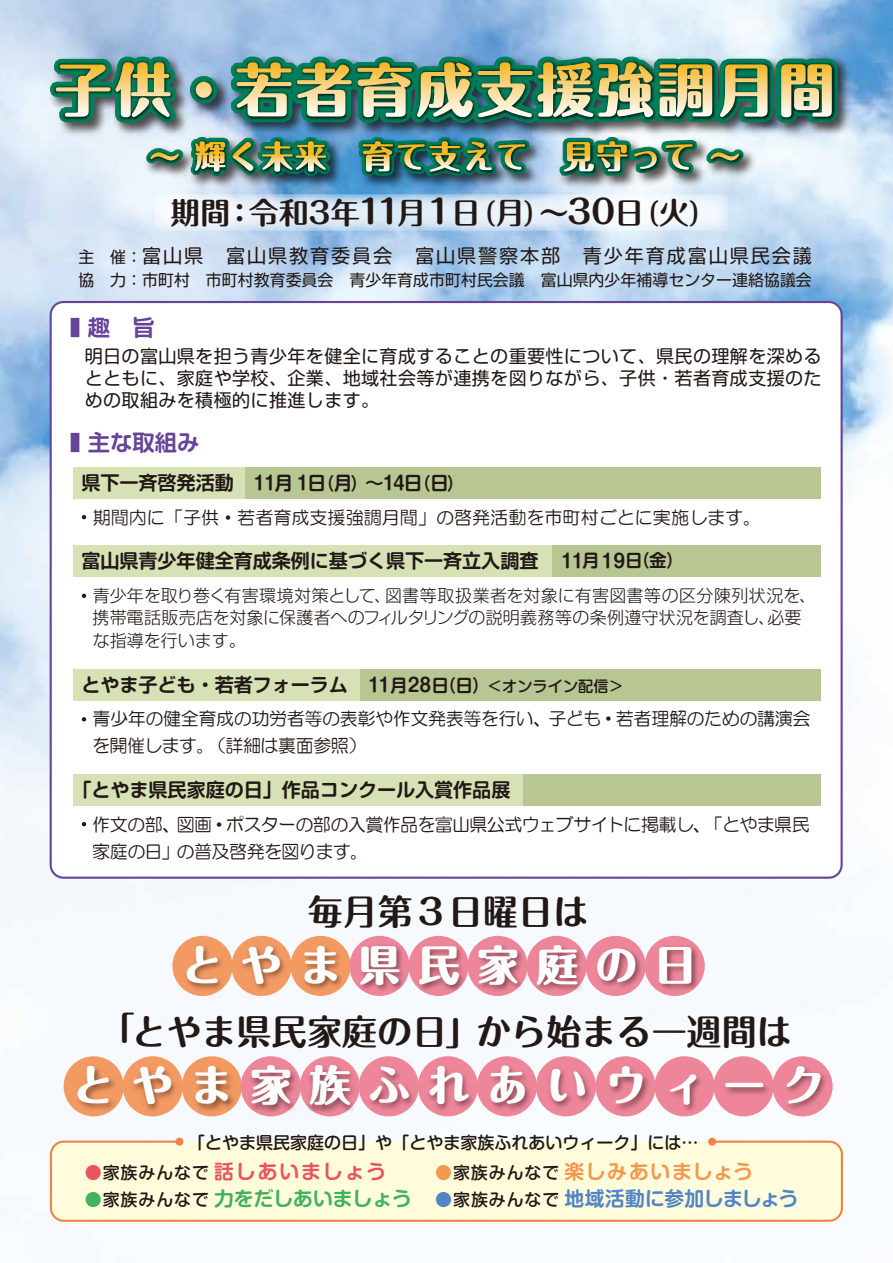
<style>
.page{position:relative;width:893px;height:1263px;background:#fff}
.page>*{position:absolute;margin:0;border:0;box-sizing:border-box;transform-origin:0 0}
.t1{font:800 41.85px "Maru Fo Pro";letter-spacing:.41em;color:#fff}
.t2{font:700 35.1px "Maru Fo Pro";color:#221815}
.t3{font:700 29.7px "Maru Fo Pro";letter-spacing:.005em;color:#221815}
.t4{font:700 22.35px "Soft Go Std De";color:#674498;scale:.45 1}
.t5{font:700 19.8px "Shin M Go Pro De";letter-spacing:.08em;color:#f3994f}
.t6{font:700 19.8px "Shin M Go Pro De";letter-spacing:.1em;color:#ea545e}
.t7{font:700 19.2px "Soft Go Std De";letter-spacing:-.005em;color:#221815}
.t8{font:19.2px "Soft Go Std";letter-spacing:.095em;color:#221815}
.t9{font:700 18.75px "Shin M Go Pro De";letter-spacing:-.07em;color:#221815}
.t10{font:18px/27px "HG Maru Gothic MPRO";letter-spacing:-.025em;color:#221815}
.t11{font:18px/21.8px "Soft Go Std";letter-spacing:.02em;color:#221815;text-align:justify}
.t12{font:18px "HG Maru Gothic MPRO";color:#221815}
.t13{font:300 16.95px/22.5px "Soft Go Std";letter-spacing:.01em;color:#221815}
.t14{font:500 16.95px "Shin M Go Pro";letter-spacing:.05em;color:#221815}
.t15{font:500 16.95px "Shin M Go Pro";color:#221815}
.t16{font:15.9px "Soft Go Std";color:#221815}
.s1{font-size:32.85px}
.s2{font-size:27.9px}
.s3{font-size:15.9px}
.s4{font-family:"Soft Go Std De";font-size:19.2px}
.s5{font-size:17.55px}
.s6{font-family:"Soft Go Std";font-weight:300;font-size:16.95px}
.s7{font-family:"Shin M Go Pro De";font-size:18.75px}
.s8{font-family:"Shin M Go Pro De";font-size:17.55px}
.s9{font-family:"Shin M Go Pro";font-weight:500;font-size:15.15px}
.s10{font-size:33px}
.s11{font-size:16.95px}
.s12{font-family:"Shin M Go Pro";font-weight:500;font-size:16.95px;color:#221815}
.s13{font-family:"Shin M Go Pro De";font-weight:700;color:#41b25d}
.s14{font-family:"Shin M Go Pro De";font-weight:700;font-size:19.8px;color:#41b25d}
.s15{font-family:"Shin M Go Pro De";font-weight:700;color:#5185c5}
.s16{font-family:"Shin M Go Pro De";font-weight:700;font-size:19.8px;color:#5185c5}
</style>
<div class="page">
<img style="left:0;top:0;width:893px;height:1262px">
<div style="left:51px;top:302px;width:791px;height:576px;background:#fff;border-radius:13px"></div>
<svg style="left:82px;top:822px;width:4px;height:4px"></svg>
<div style="left:73px;top:774px;width:747px;height:32px;background:#d6e1b6"></div>
<div style="left:523px;top:774px;width:297px;height:32px;background:#b8c693"></div>
<svg style="left:82px;top:515px;width:4px;height:4px"></svg>
<div style="left:73px;top:467px;width:747px;height:31px;background:#d6e1b6"></div>
<div style="left:245px;top:467px;width:575px;height:31px;background:#b8c693"></div>
<svg style="left:82px;top:594px;width:4px;height:4px"></svg>
<div style="left:73px;top:545px;width:747px;height:32px;background:#d6e1b6"></div>
<div style="left:552px;top:545px;width:268px;height:32px;background:#b8c693"></div>
<svg style="left:82px;top:717px;width:4px;height:4px"></svg>
<div style="left:73px;top:669px;width:747px;height:31px;background:#d6e1b6"></div>
<div style="left:360px;top:669px;width:460px;height:31px;background:#b8c693"></div>
<img style="left:44px;top:0;width:849px;height:342px">
<svg style="left:154px;top:194px;width:573px;height:37px"></svg>
<div style="left:51px;top:1142px;width:791px;height:79px;background:#fffcdb;border-radius:13px"></div>
<div style="left:50px;top:1140px;width:793px;height:82px;border:2px solid #ef844a;border-radius:13px"></div>
<div style="left:708px;top:1138px;width:8px;height:8px;background:#ef844a;border-radius:50%"></div>
<div style="left:175px;top:1138px;width:8px;height:8px;background:#ef844a;border-radius:50%"></div>
<svg style="left:172px;top:936px;width:61px;height:60px"></svg>
<img style="left:177px;top:939px;width:547px;height:59px">
<div style="left:64px;top:1056px;width:60px;height:60px;background:#f39a63;border-radius:50%"></div>
<img style="left:67px;top:1058px;width:768px;height:62px">
<h3 class="t3" style="left:170px;top:189px;width:543px">期間：令和3年<span class="s1">11</span>月<span class="s1">1</span>日<span class="s2">（</span>月<span class="s2">）</span>～<span class="s1">30</span>日<span class="s2">（</span>火<span class="s2">）</span></h3>
<p class="t8" style="left:78px;top:242px;width:735px"><span class="s3">主　催：</span>富山県　富山県教育委員会　富山県警察本部　青少年育成富山県民会議</p>
<p class="t16" style="left:78px;top:268px;width:735px">協　力：市町村　市町村教育委員会　青少年育成市町村民会議　富山県内少年補導センター連絡協議会</p>
<p class="t4" style="left:70px;top:311px;width:189px">■ 趣　旨</p>
<p class="t11" style="left:85px;top:344px;width:738px">明日の富山県を担う青少年を健全に育成することの重要性について、県民の理解を深めるとともに、家庭や学校、企業、地域社会等が連携を図りながら、子供・若者育成支援のための取組みを積極的に推進します。</p>
<p class="t4" style="left:70px;top:426px;width:288px">■ 主な取組み</p>
<p class="t9" style="left:81px;top:468px;width:382px"><span class="s4">県下一斉啓発活動</span> 11月 1日<span class="s5">（</span>月<span class="s5">）</span>～14日<span class="s5">（</span>日<span class="s5">）</span></p>
<p class="t12" style="left:76px;top:508px;width:687px"><span class="s6">・</span>期間内に「子供・若者育成支援強調月間」の啓発活動を市町村ごとに実施します。</p>
<p class="t7" style="left:81px;top:547px;width:601px">富山県青少年健全育成条例に基づく県下一斉立入調査 <span class="s7">11</span><span class="s8">月</span><span class="s7">19</span><span class="s8">日（金）</span></p>
<p class="t13" style="left:93px;top:583px;width:725px;text-indent:-17px">・青少年を取り巻く有害環境対策として、図書等取扱業者を対象に有害図書等の区分陳列状況を、携帯電話販売店を対象に保護者へのフィルタリングの説明義務等の条例遵守状況を調査し、必要な指導を行います。</p>
<p class="t7" style="left:81px;top:671px;width:544px">とやま子ども・若者フォーラム <span class="s7">11</span><span class="s8">月</span><span class="s7">28</span><span class="s8">日（日）</span><span class="s9">＜オンライン配信＞</span></p>
<p class="t10" style="left:92px;top:705px;width:720px;text-indent:-17px"><span class="s6">・</span>青少年の健全育成の功労者等の表彰や作文発表等を行い、子ども・若者理解のための講演会を開催します。（詳細は裏面参照）</p>
<p class="t7" style="left:72px;top:776px;width:439px">「とやま県民家庭の日」作品コンクール入賞作品展</p>
<p class="t10" style="left:92px;top:811px;width:719px;text-indent:-17px"><span class="s6">・</span>作文の部、図画・ポスターの部の入賞作品を富山県公式ウェブサイトに掲載し、「とやま県民家庭の日」の普及啓発を図ります。</p>
<h2 class="t2" style="left:308px;top:884px;width:282px">毎月第３日曜日は</h2>
<h1 class="t1" style="left:181px;top:931px;width:516px">とやま県民家庭の日</h1>
<h2 class="t2" style="left:102px;top:1003px;width:691px"><span class="s10">「</span>とやま県民家庭の日<span class="s10">」</span>から始まる一週間は</h2>
<h1 class="t1" style="left:73px;top:1052px;width:754px">とやま家族ふれあいウィーク</h1>
<p class="t15" style="left:188px;top:1129px;width:512px">「とやま県民家庭の日」や「とやま家族ふれあいウィーク」には…</p>
<p class="t6" style="left:85px;top:1156px;width:303px"><span class="s11">●</span><span class="s12">家族みんなで</span>話しあいましょう</p>
<p class="t5" style="left:435px;top:1156px;width:320px"><span class="s11">●</span><span class="s12">家族みんなで</span>楽しみあいましょう</p>
<p class="t14" style="left:85px;top:1186px;width:715px"><span class="s13">●</span>家族みんなで<span class="s14">力をだしあいましょう</span> <span class="s15">●</span>家族みんなで<span class="s16">地域活動に参加しましょう</span></p>
</div>
